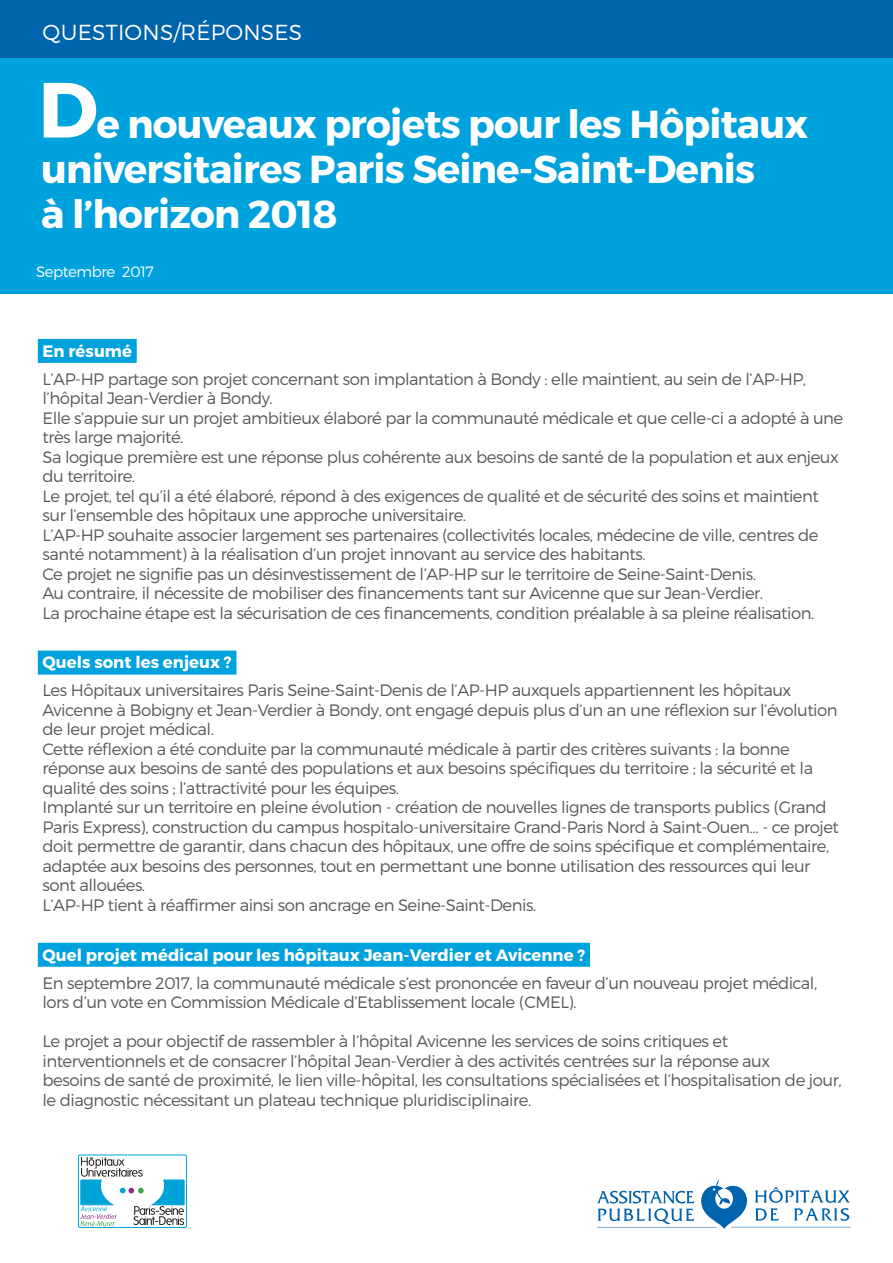
<style>
.page{position:relative;width:893px;height:1263px;background:#fff}
.page>*{position:absolute;margin:0;border:0;box-sizing:border-box;transform-origin:0 0}
.t1{font:700 39px/45px "Montserrat";letter-spacing:-.02em;color:#fff}
.t2{font:300 21.75px "Montserrat";letter-spacing:.01em;color:#fff}
.TEXTE_COURANT{font:300 16.5px/19.5px "Montserrat";letter-spacing:-.03em;color:#58585a}
.Inter{font:700 16.5px "Montserrat";color:#fff}
.TEXTE_COURANT-2{font:300 15px "Montserrat";letter-spacing:-.03em;color:#fff}
.s1{font-size:78px}
</style>
<div class="page">
<div style="left:0;top:43px;width:893px;height:251px;background:#00a2dd"></div>
<div style="left:0;top:0;width:893px;height:57px;background:#0064ad"></div>
<svg style="left:597px;top:1180px;width:254px;height:49px"></svg>
<div style="left:38px;top:339px;width:99px;height:24px;background:#00a2dd"></div>
<div style="left:38px;top:651px;width:198px;height:24px;background:#00a2dd"></div>
<div style="left:38px;top:943px;width:552px;height:24px;background:#00a2dd"></div>
<div style="left:78px;top:1154px;width:109px;height:74px;border:1px solid #00a3d7;border-radius:2px"></div>
<svg style="left:80px;top:1157px;width:104px;height:69px"></svg>
<p class="t2" style="left:43px;top:19px;width:261px">QUESTIONS/RÉPONSES</p>
<p class="t1" style="left:38px;top:102px;width:771px"><span class="s1">D</span>e nouveaux projets pour les Hôpitaux universitaires Paris Seine-Saint-Denis<br>à l’horizon 2018</p>
<p class="TEXTE_COURANT-2" style="left:36px;top:262px;width:119px">Septembre 2017</p>
<p class="Inter" style="left:43px;top:341px;width:91px">En résumé</p>
<p class="TEXTE_COURANT" style="left:43px;top:369px;width:765px">L’AP-HP partage son projet concernant son implantation à Bondy : elle maintient, au sein de l’AP-HP, l’hôpital Jean-Verdier à Bondy.</p>
<p class="TEXTE_COURANT" style="left:43px;top:408px;width:802px">Elle s’appuie sur un projet ambitieux élaboré par la communauté médicale et que celle-ci a adopté à une très large majorité.<br>Sa logique première est une réponse plus cohérente aux besoins de santé de la population et aux enjeux du territoire.</p>
<p class="TEXTE_COURANT" style="left:43px;top:486px;width:778px">Le projet, tel qu’il a été élaboré, répond à des exigences de qualité et de sécurité des soins et maintient sur l’ensemble des hôpitaux une approche universitaire.</p>
<p class="TEXTE_COURANT" style="left:43px;top:525px;width:778px">L’AP-HP souhaite associer largement ses partenaires (collectivités locales, médecine de ville, centres de santé notamment) à la réalisation d’un projet innovant au service des habitants.</p>
<p class="TEXTE_COURANT" style="left:43px;top:564px;width:715px">Ce projet ne signifie pas un désinvestissement de l’AP-HP sur le territoire de Seine-Saint-Denis.</p>
<p class="TEXTE_COURANT" style="left:43px;top:583px;width:722px">Au contraire, il nécessite de mobiliser des financements tant sur Avicenne que sur Jean-Verdier.</p>
<p class="TEXTE_COURANT" style="left:43px;top:603px;width:773px">La prochaine étape est la sécurisation de ces financements, condition préalable à sa pleine réalisation.</p>
<p class="Inter" style="left:43px;top:652px;width:191px">Quels sont les enjeux ?</p>
<p class="TEXTE_COURANT" style="left:43px;top:680px;width:797px">Les Hôpitaux universitaires Paris Seine-Saint-Denis de l’AP-HP auxquels appartiennent les hôpitaux<br>Avicenne à Bobigny et Jean-Verdier à Bondy, ont engagé depuis plus d’un an une réflexion sur l’évolution de leur projet médical.</p>
<p class="TEXTE_COURANT" style="left:43px;top:739px;width:772px">Cette réflexion a été conduite par la communauté médicale à partir des critères suivants : la bonne réponse aux besoins de santé des populations et aux besoins spécifiques du territoire ; la sécurité et la qualité des soins ; l’attractivité pour les équipes.</p>
<p class="TEXTE_COURANT" style="left:43px;top:797px;width:798px">Implanté sur un territoire en pleine évolution - création de nouvelles lignes de transports publics (Grand Paris Express), construction du campus hospitalo-universitaire Grand-Paris Nord à Saint-Ouen… - ce projet doit permettre de garantir, dans chacun des hôpitaux, une offre de soins spécifique et complémentaire, adaptée aux besoins des personnes, tout en permettant une bonne utilisation des ressources qui leur sont allouées.</p>
<p class="TEXTE_COURANT" style="left:43px;top:895px;width:495px">L’AP-HP tient à réaffirmer ainsi son ancrage en Seine-Saint-Denis.</p>
<p class="Inter" style="left:43px;top:944px;width:544px">Quel projet médical pour les hôpitaux Jean-Verdier et Avicenne ?</p>
<p class="TEXTE_COURANT" style="left:43px;top:973px;width:776px">En septembre 2017, la communauté médicale s’est prononcée en faveur d’un nouveau projet médical, lors d’un vote en Commission Médicale d’Etablissement locale (CMEL).</p>
<p class="TEXTE_COURANT" style="left:43px;top:1031px;width:801px">Le projet a pour objectif de rassembler à l’hôpital Avicenne les services de soins critiques et interventionnels et de consacrer l’hôpital Jean-Verdier à des activités centrées sur la réponse aux<br>besoins de santé de proximité, le lien ville-hôpital, les consultations spécialisées et l’hospitalisation de jour, le diagnostic nécessitant un plateau technique pluridisciplinaire.</p>
</div>
